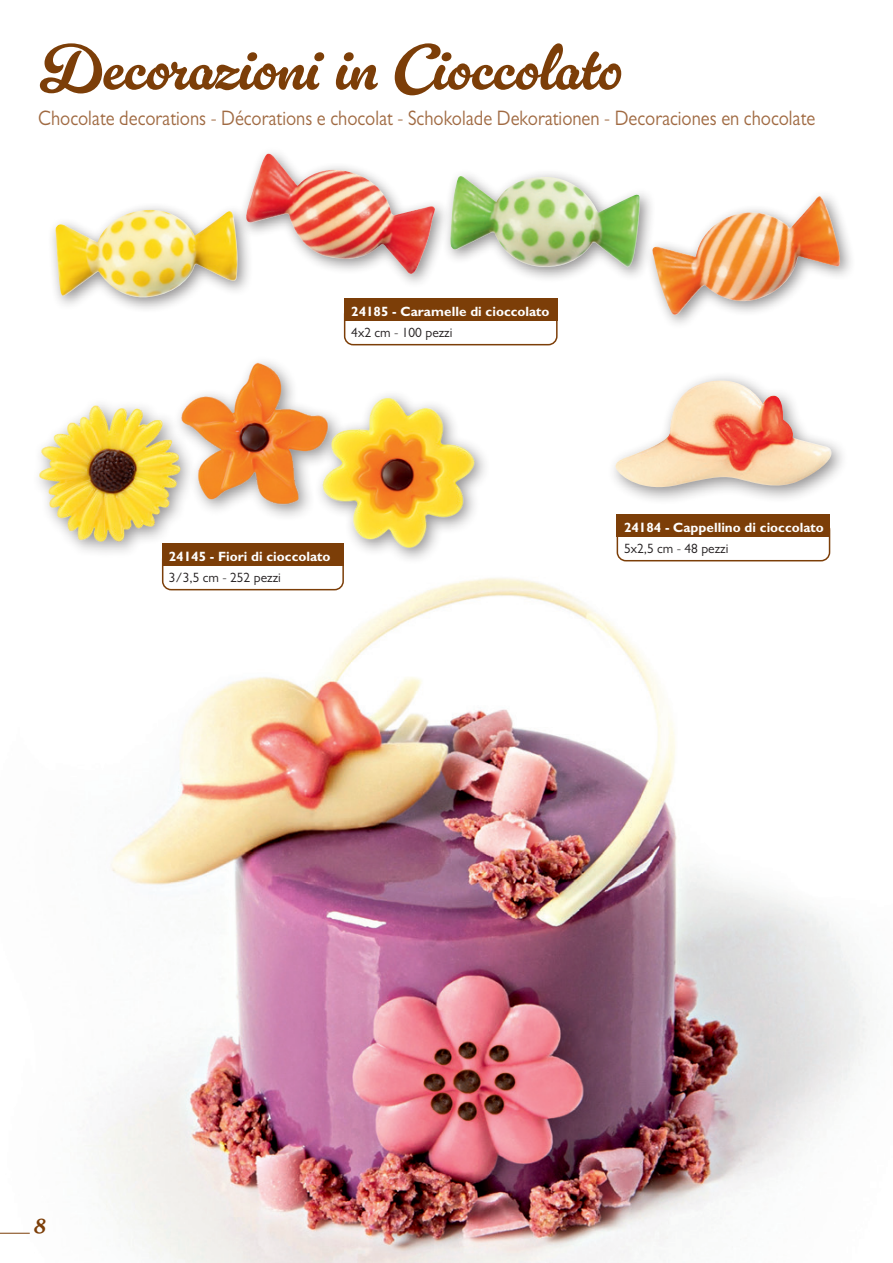
<style>
.page{position:relative;width:893px;height:1263px;background:#fff}
.page>*{position:absolute;margin:0;border:0;box-sizing:border-box;transform-origin:0 0}
.t1{font:64.5px "Gelato Luxe";letter-spacing:.005em;color:#7c3e08}
.t2{font:21px "Gill Sans";color:#a06a42;scale:.88 1}
.t3{font:21px "Gelato Luxe";color:#7c3e08}
.Titoletto_bianco{font:700 13.5px "Gill Sans";color:#fff}
.t4{font:13.5px "Gill Sans";color:#231f20}
</style>
<div class="page">
<img style="left:0;top:557px;width:870px;height:706px">
<hr style="left:0;top:1233px;width:30px;height:1px;background:#7c3e08">
<img style="left:197px;top:362px;width:116px;height:155px">
<div style="left:31px;top:396px;width:166px;height:162px;background:#231f20;opacity:.5"></div>
<img style="left:31px;top:396px;width:157px;height:154px">
<div style="left:314px;top:389px;width:177px;height:176px;background:#fff"></div>
<img style="left:313px;top:395px;width:172px;height:161px">
<div style="left:47px;top:201px;width:207px;height:112px;background:#231f20;opacity:.5"></div>
<img style="left:55px;top:209px;width:183px;height:92px">
<div style="left:238px;top:146px;width:213px;height:143px;background:#231f20;opacity:.5"></div>
<img style="left:245px;top:154px;width:191px;height:124px">
<div style="left:441px;top:168px;width:215px;height:115px;background:#231f20;opacity:.5"></div>
<img style="left:450px;top:173px;width:190px;height:97px">
<div style="left:644px;top:188px;width:212px;height:142px;background:#231f20;opacity:.5"></div>
<img style="left:652px;top:196px;width:189px;height:120px">
<div style="left:606px;top:371px;width:243px;height:135px;background:#231f20;opacity:.5"></div>
<img style="left:613px;top:380px;width:219px;height:111px">
<div style="left:162px;top:550px;width:182px;height:40px;border:2px solid #7c3e08;border-radius:9px"></div>
<div style="left:162px;top:543px;width:182px;height:23px;background:#7c3e08"></div>
<div style="left:344px;top:305px;width:214px;height:40px;border:2px solid #7c3e08;border-radius:9px"></div>
<div style="left:344px;top:298px;width:214px;height:23px;background:#7c3e08"></div>
<div style="left:617px;top:521px;width:213px;height:40px;border:2px solid #7c3e08;border-radius:9px"></div>
<div style="left:617px;top:514px;width:213px;height:23px;background:#7c3e08"></div>
<h1 class="t1" style="left:38px;top:30px;width:585px">Decorazioni in Cioccolato</h1>
<p class="t2" style="left:38px;top:106px;width:885px">Chocolate decorations - Décorations e chocolat - Schokolade Dekorationen - Decoraciones en chocolate</p>
<p class="Titoletto_bianco" style="left:351px;top:303px;width:200px">24185 - Caramelle di cioccolato</p>
<p class="t4" style="left:351px;top:324px;width:103px">4x2 cm - 100 pezzi</p>
<p class="Titoletto_bianco" style="left:169px;top:548px;width:163px">24145 - Fiori di cioccolato</p>
<p class="t4" style="left:169px;top:569px;width:113px">3/3,5 cm - 252 pezzi</p>
<p class="Titoletto_bianco" style="left:624px;top:519px;width:201px">24184 - Cappellino di cioccolato</p>
<p class="t4" style="left:624px;top:540px;width:106px">5x2,5 cm - 48 pezzi</p>
<p class="t3" style="left:34px;top:1213px;width:13px">8</p>
</div>
